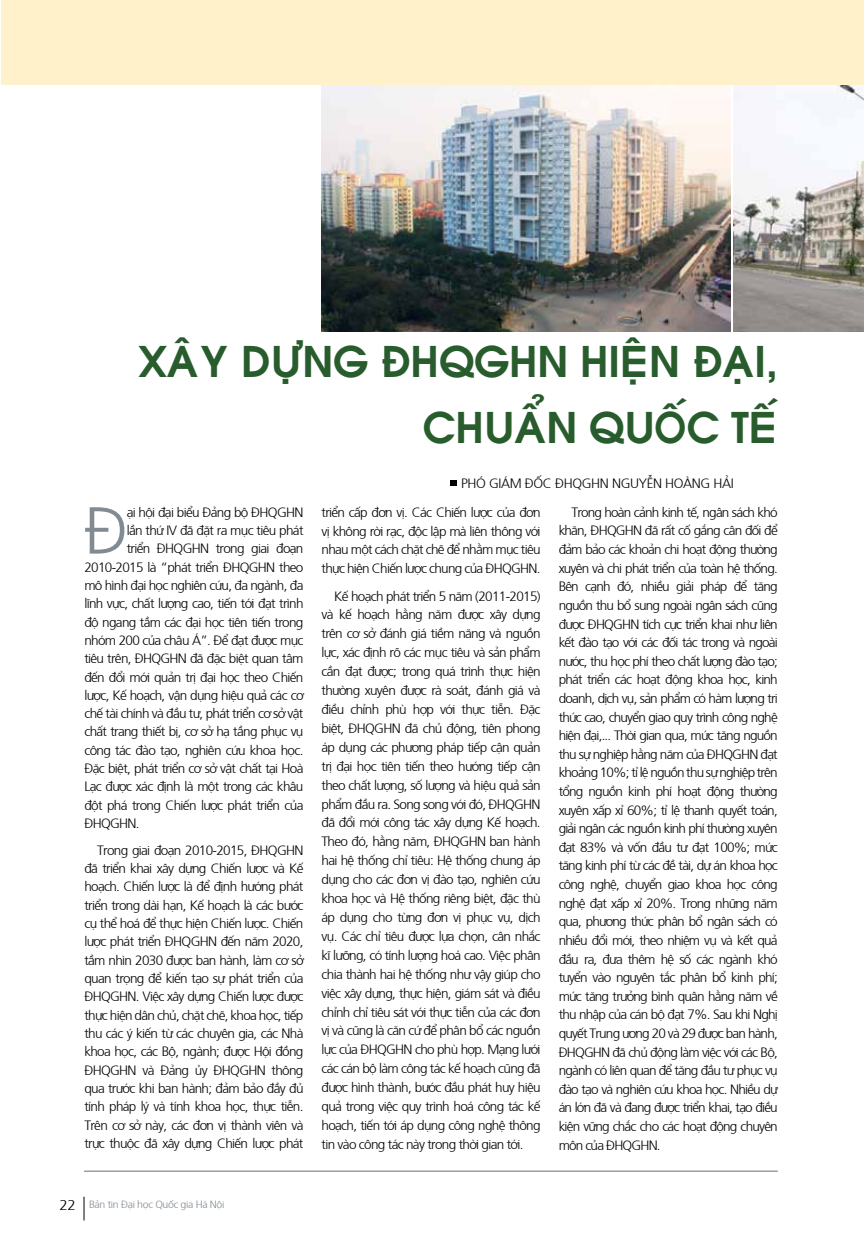
<style>
.page{position:relative;width:864px;height:1242px;background:#fff}
.page>*{position:absolute;margin:0;border:0;box-sizing:border-box;transform-origin:0 0}
.t1{font:300 66.3px "Frutiger";color:#828b92}
.t2{font:700 42px/66px "VNI Avo";letter-spacing:-.01em;color:#285c2d}
.t3{font:300 13.5px/18.6px "Frutiger";letter-spacing:-.05em;color:#000;text-align:justify}
.t4{font:300 10.5px "Frutiger";letter-spacing:-.03em;color:#828b92}
.s1{font-size:14.25px;color:#000}
</style>
<div class="page">
<hr style="left:84px;top:1170px;width:693px;height:1px;background:#6d6e71">
<svg style="left:84px;top:1196px;width:1px;height:24px"></svg>
<hr style="left:85px;top:84px;width:693px;height:1px;background:#6d6e71">
<img style="left:321px;top:84px;width:408px;height:247px">
<img style="left:733px;top:84px;width:130px;height:248px">
<svg style="left:450px;top:480px;width:6px;height:6px"></svg>
<div style="left:1px;top:0;width:862px;height:84px;background:#fff2cb"></div>
<h2 class="t2" style="left:422px;top:323px;width:380px;text-indent:-284px">XAÂY DÖÏNG ÑHQGHN HIEÄN ÑAÏI,<br>CHUAÅN QUOÁC TEÁ</h2>
<p class="t3" style="left:461px;top:473px;width:37px">phó giám</p>
<p class="t3" style="left:524px;top:473px;width:40px">đốc đhqghn</p>
<p class="t3" style="left:611px;top:473px;width:121px">ng uyễn h oàng hải</p>
<h1 class="t1" style="left:84px;top:484px;width:46px">Đ</h1>
<p class="t3" style="left:127px;top:502px;width:178px">ại hội đại biểu Đảng bộ ĐHQGHN</p>
<p class="t3" style="left:127px;top:520px;width:178px">lần thứ IV đã đặt ra mục tiêu phát</p>
<p class="t3" style="left:127px;top:538px;width:178px">triển ĐHQGHN trong giai đoạn</p>
<p class="t3" style="left:84px;top:557px;width:220px">2010-2015 là “phát triển ĐHQGHN theo</p>
<p class="t3" style="left:84px;top:575px;width:220px">mô hình đại học nghiên cứu, đa ngành, đa</p>
<p class="t3" style="left:84px;top:593px;width:220px">lĩnh vực, chất lượng cao, tiến tới đạt trình</p>
<p class="t3" style="left:84px;top:611px;width:220px">độ ngang tầm các đại học tiên tiến trong</p>
<p class="t3" style="left:84px;top:630px;width:220px">nhóm 200 của châu Á”. Để đạt được mục</p>
<p class="t3" style="left:84px;top:648px;width:220px">tiêu trên, ĐHQGHN đã đặc biệt quan tâm</p>
<p class="t3" style="left:84px;top:666px;width:220px">đến đổi mới quản trị đại học theo Chiến</p>
<p class="t3" style="left:84px;top:685px;width:220px">lược, Kế hoạch, vận dụng hiệu quả các cơ</p>
<p class="t3" style="left:84px;top:703px;width:220px">chế tài chính và đầu tư, phát triển cơ sở vật</p>
<p class="t3" style="left:84px;top:721px;width:220px">chất trang thiết bị, cơ sở hạ tầng phục vụ</p>
<p class="t3" style="left:84px;top:740px;width:220px">công tác đào tạo, nghiên cứu khoa học.</p>
<p class="t3" style="left:84px;top:758px;width:220px">Đặc biệt, phát triển cơ sở vật chất tại Hoà</p>
<p class="t3" style="left:84px;top:776px;width:220px">Lạc được xác định là một trong các khâu</p>
<p class="t3" style="left:84px;top:795px;width:220px">đột phá trong Chiến lược phát triển của</p>
<p class="t3" style="left:84px;top:813px;width:57px">ĐHQGHN.</p>
<p class="t3" style="left:84px;top:840px;width:220px;text-indent:13px">Trong giai đoạn 2010-2015, ĐHQGHN đã triển khai xây dựng Chiến lược và Kế hoạch. Chiến lược là để định hướng phát triển trong dài hạn, Kế hoạch là các bước cụ thể hoá để thực hiện Chiến lược. Chiến lược phát triển ĐHQGHN đến năm 2020, tầm nhìn 2030 được ban hành, làm cơ sở quan trọng để kiến tạo sự phát triển của ĐHQGHN. Việc xây dựng Chiến lược được thực hiện dân chủ, chặt chẽ, khoa học, tiếp thu các ý kiến từ các chuyên gia, các Nhà khoa học, các Bộ, ngành; được Hội đồng ĐHQGHN và Đảng ủy ĐHQGHN thông qua trước khi ban hành; đảm bảo đầy đủ tính pháp lý và tính khoa học, thực tiễn.<br>Trên cơ sở này, các đơn vị thành viên và trực thuộc đã xây dựng Chiến lược phát</p>
<p class="t3" style="left:321px;top:502px;width:220px">triển cấp đơn vị. Các Chiến lược của đơn vị không rời rạc, độc lập mà liên thông với nhau một cách chặt chẽ để nhằm mục tiêu thực hiện Chiến lược chung của ĐHQGHN.</p>
<p class="t3" style="left:321px;top:585px;width:220px;text-indent:13px">Kế hoạch phát triển 5 năm (2011-2015) và kế hoạch hằng năm được xây dựng trên cơ sở đánh giá tiềm năng và nguồn lực, xác định rõ các mục tiêu và sản phẩm cần đạt được; trong quá trình thực hiện thường xuyên được rà soát, đánh giá và điều chỉnh phù hợp với thực tiễn. Đặc biệt, ĐHQGHN đã chủ động, tiên phong áp dụng các phương pháp tiếp cận quản trị đại học tiên tiến theo hướng tiếp cận theo chất lượng, số lượng và hiệu quả sản phẩm đầu ra. Song song với đó, ĐHQGHN đã đổi mới công tác xây dựng Kế hoạch.<br>Theo đó, hằng năm, ĐHQGHN ban hành hai hệ thống chỉ tiêu: Hệ thống chung áp dụng cho các đơn vị đào tạo, nghiên cứu khoa học và Hệ thống riêng biệt, đặc thù áp dụng cho từng đơn vị phục vụ, dịch vụ. Các chỉ tiêu được lựa chọn, cân nhắc kĩ lưỡng, có tính lượng hoá cao. Việc phân chia thành hai hệ thống như vậy giúp cho việc xây dựng, thực hiện, giám sát và điều chỉnh chỉ tiêu sát với thực tiễn của các đơn vị và cũng là căn cứ để phân bổ các nguồn lực của ĐHQGHN cho phù hợp. Mạng lưới các cán bộ làm công tác kế hoạch cũng đã được hình thành, bước đầu phát huy hiệu quả trong việc quy trình hoá công tác kế hoạch, tiến tới áp dụng công nghệ thông tin vào công tác này trong thời gian tới.</p>
<p class="t3" style="left:558px;top:502px;width:220px;text-indent:13px">Trong hoàn cảnh kinh tế, ngân sách khó khăn, ĐHQGHN đã rất cố gắng cân đối để đảm bảo các khoản chi hoạt động thường xuyên và chi phát triển của toàn hệ thống.<br>Bên cạnh đó, nhiều giải pháp để tăng nguồn thu bổ sung ngoài ngân sách cũng được ĐHQGHN tích cực triển khai như liên kết đào tạo với các đối tác trong và ngoài nước, thu học phí theo chất lượng đào tạo; phát triển các hoạt động khoa học, kinh doanh, dịch vụ, sản phẩm có hàm lượng tri thức cao, chuyển giao quy trình công nghệ hiện đại,... Thời gian qua, mức tăng nguồn thu sự nghiệp hằng năm của ĐHQGHN đạt khoảng 10%; tỉ lệ nguồn thu sự nghiệp trên tổng nguồn kinh phí hoạt động thường xuyên xấp xỉ 60%; tỉ lệ thanh quyết toán, giải ngân các nguồn kinh phí thường xuyên đạt 83% và vốn đầu tư đạt 100%; mức tăng kinh phí từ các đề tài, dự án khoa học công nghệ, chuyển giao khoa học công nghệ đạt xấp xỉ 20%. Trong những năm qua, phương thức phân bổ ngân sách có nhiều đổi mới, theo nhiệm vụ và kết quả đầu ra, đưa thêm hệ số các ngành khó tuyển vào nguyên tắc phân bổ kinh phí; mức tăng trưởng bình quân hằng năm về thu nhập của cán bộ đạt 7%. Sau khi Nghị quyết Trung ương 20 và 29 được ban hành, ĐHQGHN đã chủ động làm việc với các Bộ, ngành có liên quan để tăng đầu tư phục vụ đào tạo và nghiên cứu khoa học. Nhiều dự án lớn đã và đang được triển khai, tạo điều kiện vững chắc cho các hoạt động chuyên môn của ĐHQGHN.</p>
<p class="t4" style="left:59px;top:1197px;width:166px"><span class="s1">22</span> Bản tin Đại học Quốc gia Hà Nội</p>
</div>
